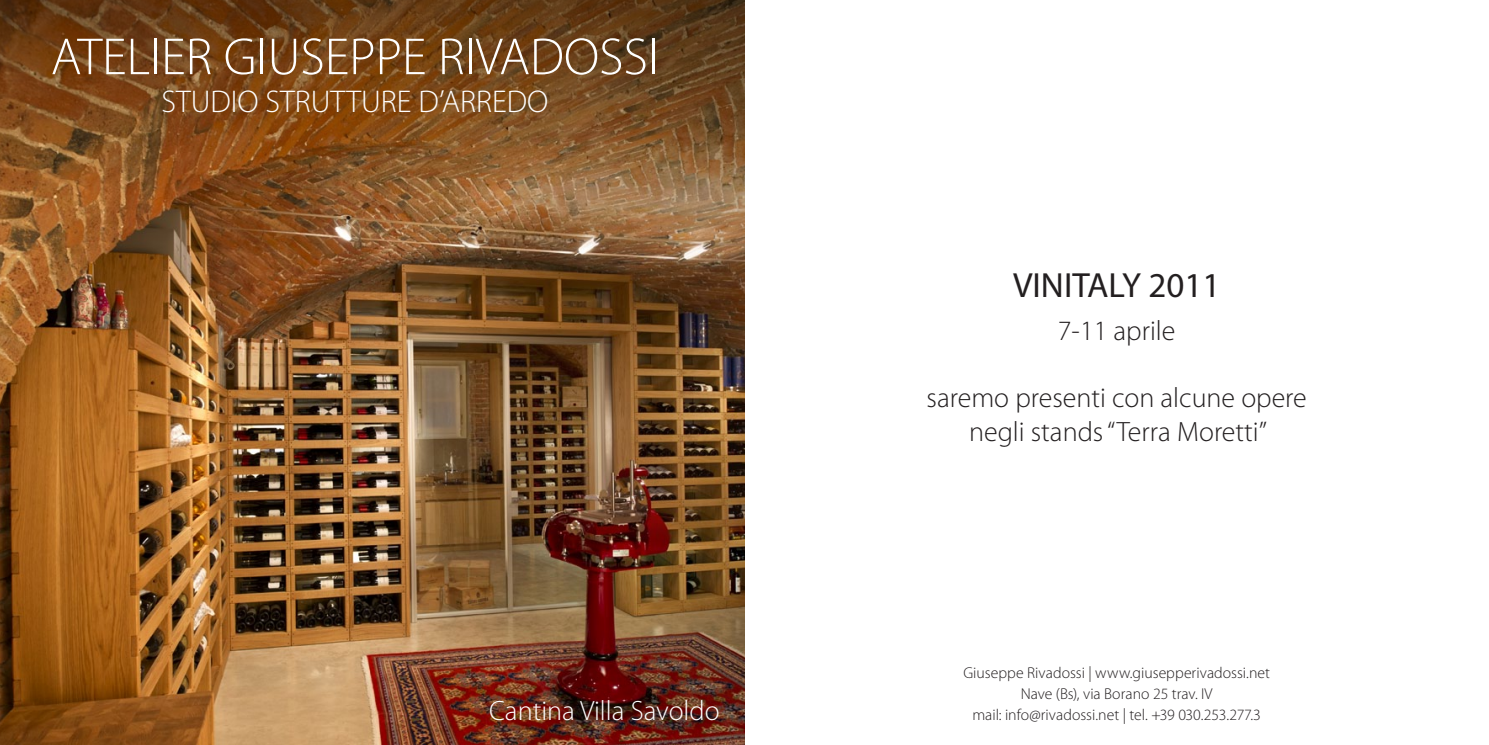
<style>
.page{position:relative;width:1489px;height:745px;background:#fff}
.page>*{position:absolute;margin:0;border:0;box-sizing:border-box;transform-origin:0 0}
.t1{font:300 52.5px "Myriad Pro";color:#fff}
.t2{font:35px "Myriad Pro";color:#231f20}
.t3{font:300 31.5px "Myriad Pro";color:#fff}
.t4{font:300 28px/33.6px "Myriad Pro";color:#231f20;text-align:center}
.t5{font:300 28px "Myriad Pro";color:#fff}
.t6{font:300 15.75px/21px "Myriad Pro";color:#231f20;text-align:center}
</style>
<div class="page">
<img style="left:0;top:203px;width:744px;height:541px">
<svg style="left:0;top:0;width:744px;height:203px;background:#7b4c21"></svg>
<h1 class="t1" style="left:51px;top:28px;width:609px">ATELIER GIUSEPPE RIVADOSSI</h1>
<h3 class="t3" style="left:161px;top:84px;width:388px">STUDIO STRUTTURE D’ARREDO</h3>
<h3 class="t5" style="left:489px;top:695px;width:232px">Cantina Villa Savoldo</h3>
<h2 class="t2" style="left:1013px;top:263px;width:209px">VINITALY 2011</h2>
<h3 class="t4" style="left:1057px;top:314px;width:119px">7-11 aprile</h3>
<h3 class="t4" style="left:926px;top:381px;width:382px">saremo presenti con alcune opere negli stands “Terra Moretti”</h3>
<p class="t6" style="left:963px;top:662px;width:308px">Giuseppe Rivadossi | www.giusepperivadossi.net<br>Nave (Bs), via Borano 25 trav. IV<br>mail: info@rivadossi.net | tel. +39 030.253.277.3</p>
</div>
